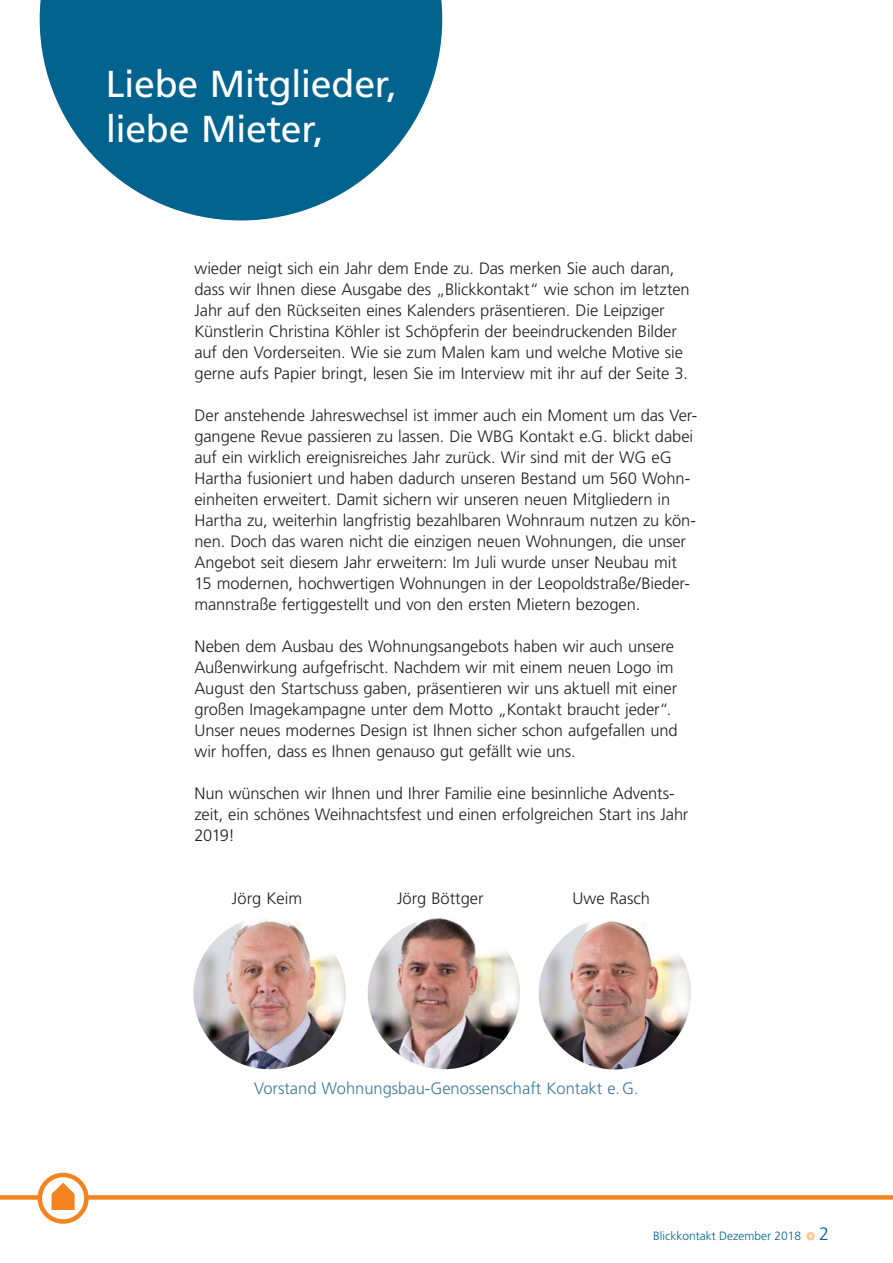
<style>
.page{position:relative;width:893px;height:1263px;background:#fff}
.page>*{position:absolute;margin:0;border:0;box-sizing:border-box;transform-origin:0 0}
.t1{font:37.5px/45px "Frutiger";letter-spacing:-.01em;color:#fff}
.t2{font:300 16.5px/21px "Frutiger";letter-spacing:-.005em;color:#231f20}
.t3{font:300 16.5px "Frutiger";color:#3d779d}
.t4{font:300 12px "Frutiger";color:#01638e}
.s1{font-size:18px}
</style>
<div class="page">
<svg style="left:0;top:1195px;width:893px;height:46px"></svg>
<div style="left:806px;top:1232px;width:9px;height:8px;border:3px solid #fcc99b;border-radius:50%"></div>
<svg style="left:40px;top:1172px;width:51px;height:69px"></svg>
<svg style="left:40px;top:0;width:402px;height:220px;fill:#01638e"></svg>
<img style="left:368px;top:917px;width:152px;height:152px;border-radius:76px">
<img style="left:193px;top:917px;width:153px;height:152px;border-radius:76px">
<img style="left:539px;top:917px;width:152px;height:152px;border-radius:76px">
<h1 class="t1" style="left:106px;top:61px;width:293px">Liebe Mitglieder, liebe Mieter,</h1>
<p class="t2" style="left:194px;top:258px;width:497px">wieder neigt sich ein Jahr dem Ende zu. Das merken Sie auch daran, dass wir Ihnen diese Ausgabe des „Blickkontakt“ wie schon im letzten Jahr auf den Rückseiten eines Kalenders präsentieren. Die Leipziger Künstlerin Christina Köhler ist Schöpferin der beeindruckenden Bilder auf den Vorderseiten. Wie sie zum Malen kam und welche Motive sie gerne aufs Papier bringt, lesen Sie im Interview mit ihr auf der Seite 3.</p>
<p class="t2" style="left:194px;top:405px;width:504px">Der anstehende Jahreswechsel ist immer auch ein Moment um das Ver&shy;gangene Revue passieren zu lassen. Die WBG Kontakt e.G. blickt dabei auf ein wirklich ereignisreiches Jahr zurück. Wir sind mit der WG eG Hartha fusioniert und haben dadurch unseren Bestand um 560 Wohn&shy;einheiten erweitert. Damit sichern wir unseren neuen Mitgliedern in Hartha zu, weiterhin langfristig bezahlbaren Wohnraum nutzen zu kön&shy;nen. Doch das waren nicht die einzigen neuen Wohnungen, die unser Angebot seit diesem Jahr erweitern: Im Juli wurde unser Neubau mit 15 modernen, hochwertigen Wohnungen in der Leopoldstraße/Bieder&shy;mannstraße fertiggestellt und von den ersten Mietern bezogen.</p>
<p class="t2" style="left:194px;top:636px;width:485px">Neben dem Ausbau des Wohnungsangebots haben wir auch unsere Außenwirkung aufgefrischt. Nachdem wir mit einem neuen Logo im August den Startschuss gaben, präsentieren wir uns aktuell mit einer großen Imagekampagne unter dem Motto „Kontakt braucht jeder“.<br>Unser neues modernes Design ist Ihnen sicher schon aufgefallen und wir hoffen, dass es Ihnen genauso gut gefällt wie uns.</p>
<p class="t2" style="left:194px;top:783px;width:495px">Nun wünschen wir Ihnen und Ihrer Familie eine besinnliche Advents&shy;zeit, ein schönes Weihnachtsfest und einen erfolgreichen Start ins Jahr<br>2019!</p>
<p class="t2" style="left:232px;top:888px;width:72px">Jörg Keim</p>
<p class="t2" style="left:397px;top:888px;width:88px">Jörg Böttger</p>
<p class="t2" style="left:572px;top:888px;width:79px">Uwe Rasch</p>
<p class="t3" style="left:254px;top:1078px;width:386px">Vorstand Wohnungsbau-Genossenschaft Kontakt e. G.</p>
<p class="t4" style="left:653px;top:1229px;width:177px">Blickkontakt Dezember 2018 <span class="s1">2</span></p>
</div>
